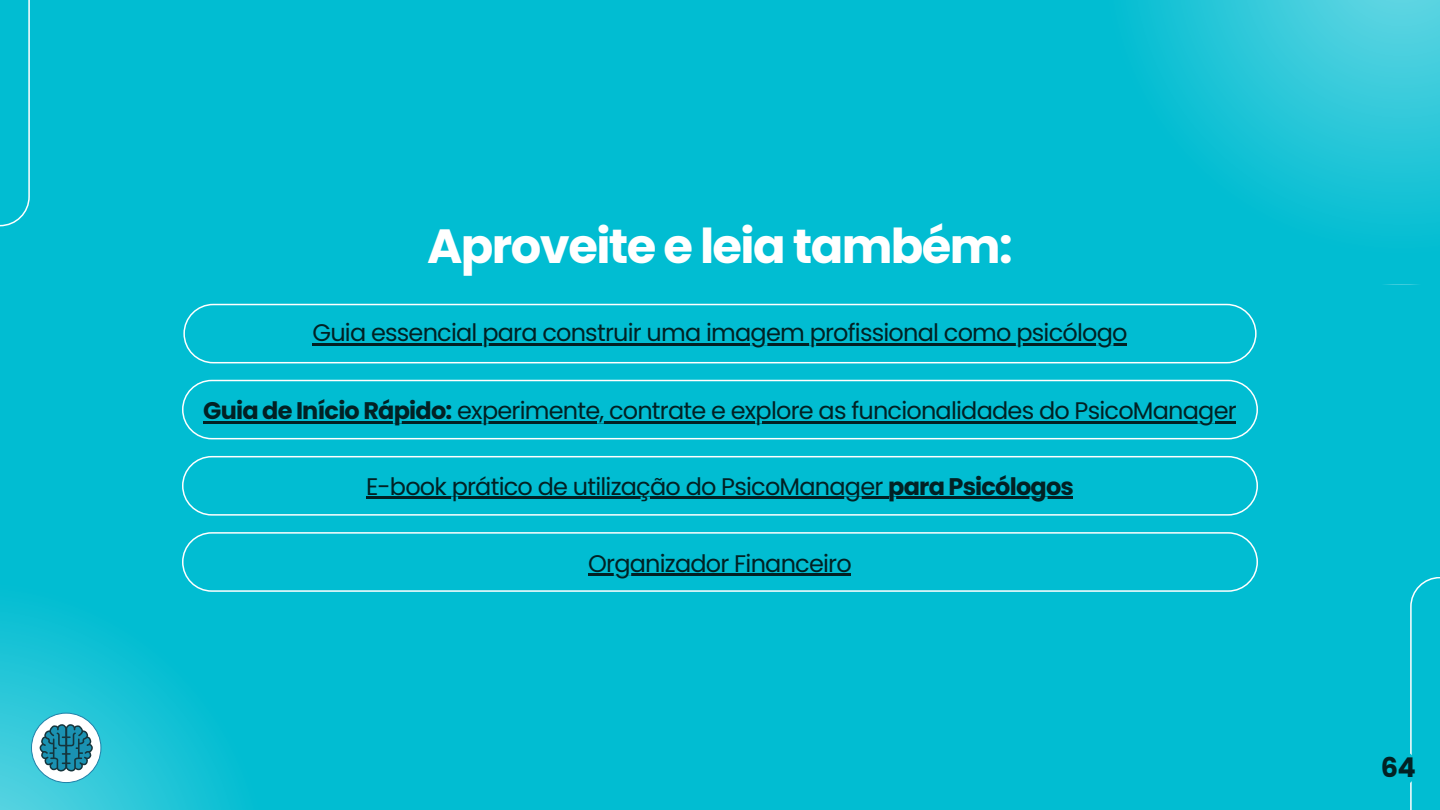
<style>
.page{position:relative;width:1440px;height:810px;background:#01bdd2}
.page>*{position:absolute;margin:0;border:0;box-sizing:border-box;transform-origin:0 0}
.t1{font:700 48px "Poppins";letter-spacing:-.035em;color:#fff}
.t2{font:700 27.2px "Poppins";color:#022124}
.t3{font:24px "Poppins";letter-spacing:-.035em;color:#022124}
.s1{font-weight:700}
</style>
<div class="page">
<svg style="left:0;top:0;width:30px;height:226px"></svg>
<svg style="left:183px;top:304px;width:1074px;height:59px"></svg>
<svg style="left:182px;top:380px;width:1076px;height:59px"></svg>
<svg style="left:182px;top:456px;width:1076px;height:60px"></svg>
<svg style="left:184px;top:532px;width:1074px;height:60px"></svg>
<svg style="left:0;top:550px;width:299px;height:260px"></svg>
<svg style="left:31px;top:713px;width:70px;height:70px;background:#6eb6c4"></svg>
<svg style="left:1137px;top:0;width:303px;height:285px"></svg>
<svg style="left:1410px;top:577px;width:30px;height:233px"></svg>
<div style="left:1381px;top:750px;width:36px;height:36px;background:#01bdd2;border-radius:50%"></div>
<hr style="left:588px;top:573px;width:263px;height:2px;background:#022124">
<hr style="left:366px;top:497px;width:207px;height:2px;background:#022124">
<hr style="left:573px;top:497px;width:315px;height:2px;background:#022124">
<hr style="left:888px;top:497px;width:185px;height:2px;background:#022124">
<hr style="left:203px;top:421px;width:249px;height:2px;background:#022124">
<svg style="left:452px;top:421px;width:19px;height:2px"></svg>
<hr style="left:471px;top:421px;width:765px;height:2px;background:#022124">
<hr style="left:312px;top:343px;width:170px;height:2px;background:#022124">
<hr style="left:482px;top:343px;width:645px;height:2px;background:#022124">
<h1 class="t1" style="left:427px;top:212px;width:587px">Aproveite e leia também:</h1>
<p class="t3" style="left:312px;top:316px;width:817px">Guia essencial para construir uma imagem profissional como psicólogo</p>
<p class="t3" style="left:203px;top:394px;width:1035px"><span class="s1">Guia de Início Rápido:</span> experimente, contrate e explore as funcionalidades do PsicoManager</p>
<p class="t3" style="left:366px;top:470px;width:709px">E-book prático de utilização do PsicoManager <span class="s1">para Psicólogos</span></p>
<p class="t3" style="left:588px;top:546px;width:265px">Organizador Financeiro</p>
<p class="t2" style="left:1381px;top:749px;width:36px">64</p>
</div>
